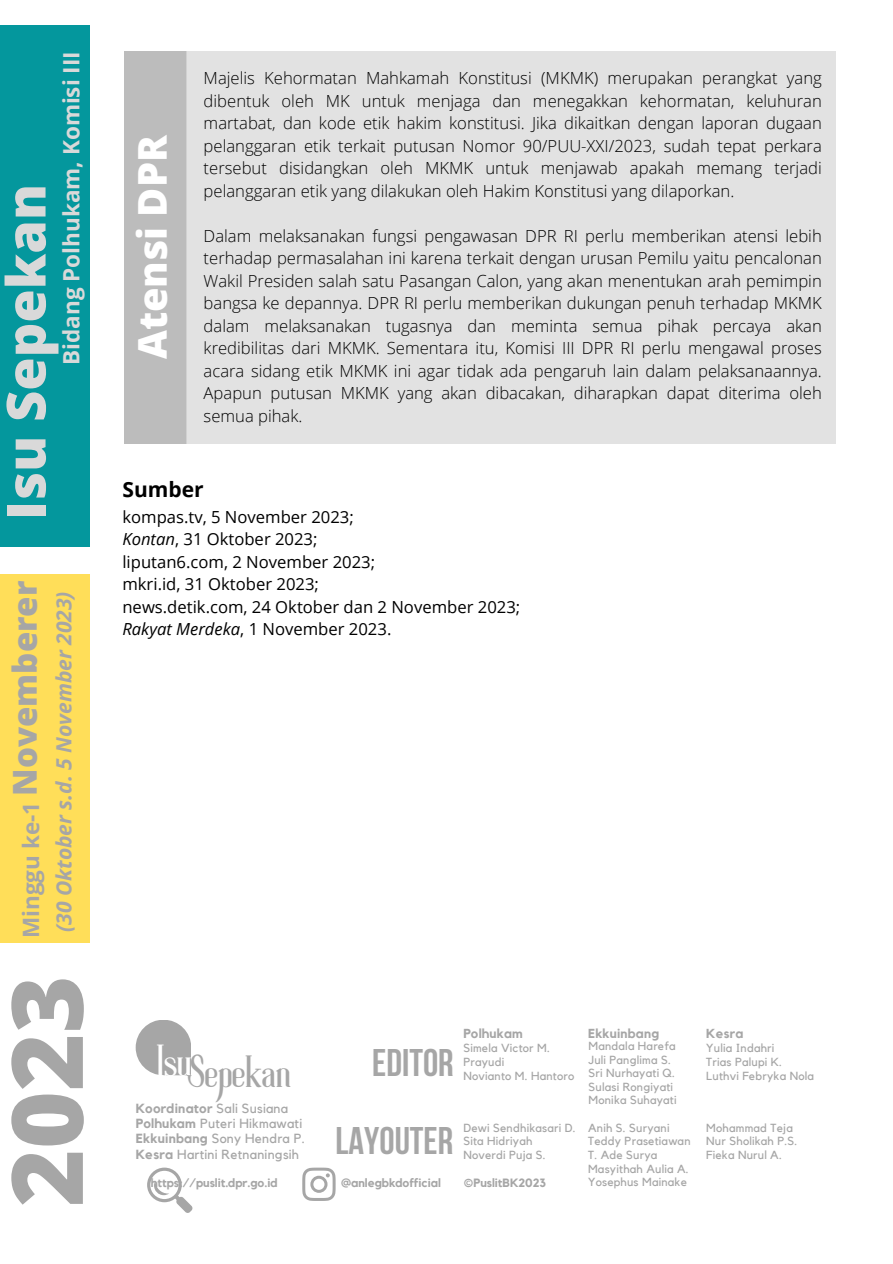
<style>
.page{position:relative;width:893px;height:1264px;background:#fff}
.page>*{position:absolute;margin:0;border:0;box-sizing:border-box;transform-origin:0 0}
.t1{font:800 98.7px "Open Sans";color:#a6a6a6}
.t2{font:800 54px "Open Sans";color:#d9d9d9}
.t3{font:40.65px "Roller Coaster";color:#a6a6a6}
.t4{font:40.65px "Roller Coaster";color:#fff}
.t5{font:800 39.75px "Open Sans";color:#fff}
.t6{font:700 38.4px "Bebas Neue";color:#a6a6a6}
.t7{font:800 33px "Open Sans";color:#a6a6a6}
.t8{font:700 22.5px "Open Sans";color:#d9d9d9}
.t9{font:700 22.5px "Open Sans";color:#a6a6a6}
.t10{font:italic 700 21px "Open Sans";color:#a6a6a6}
.t11{font:700 21px "Open Sans";color:#000}
.t12{font:300 16.65px/22.5px "Open Sans";color:#000;text-align:justify}
.t13{font:16.65px "Open Sans";color:#000}
.t14{font:13.2px "Kollektif";letter-spacing:.02em;color:#a6a6a6}
.t15{font:700 13.2px "Kollektif";letter-spacing:.02em;color:#a6a6a6}
.t16{font:700 13.05px "Kollektif";letter-spacing:.02em;color:#a6a6a6}
.t17{font:700 12px "Kollektif";color:#a6a6a6}
.t18{font:11.7px "Kollektif";letter-spacing:.02em;color:#a6a6a6}
.s1{font-style:italic}
.s2{font-weight:400}
.s3{font-weight:700}
</style>
<div class="page">
<div style="left:124px;top:51px;width:62px;height:393px;background:#bcbcbc"></div>
<div style="left:186px;top:51px;width:649px;height:393px;background:#e2e2e2"></div>
<div style="left:0;top:25px;width:89px;height:521px;background:#04979d"></div>
<div style="left:0;top:574px;width:89px;height:369px;background:#ffde59"></div>
<svg style="left:136px;top:1020px;width:55px;height:55px;background:#b3b3b3"></svg>
<svg style="left:302px;top:1167px;width:33px;height:33px"></svg>
<svg style="left:147px;top:1167px;width:46px;height:46px"></svg>
<p class="t8" style="left:55px;top:365px;width:315px;rotate:-90deg">Bidang Polhukam, Komisi III</p>
<p class="t2" style="left:-12px;top:519px;width:337px;rotate:-90deg">Isu Sepekan</p>
<p class="t7" style="left:1px;top:795px;width:216px;rotate:-90deg">Novemberer</p>
<p class="t9" style="left:15px;top:938px;width:137px;rotate:-90deg">Minggu ke-1</p>
<p class="t10" style="left:49px;top:931px;width:343px;rotate:-90deg">(30 Oktober s.d. 5 November 2023)</p>
<p class="t1" style="left:-23px;top:1206px;width:233px;rotate:-90deg">2023</p>
<p class="t5" style="left:124px;top:359px;width:226px;rotate:-90deg">Atensi DPR</p>
<p class="t12" style="left:204px;top:67px;width:619px">Majelis Kehormatan Mahkamah Konstitusi (MKMK) merupakan perangkat yang dibentuk oleh MK untuk menjaga dan menegakkan kehormatan, keluhuran martabat, dan kode etik hakim konstitusi. Jika dikaitkan dengan laporan dugaan pelanggaran etik terkait putusan Nomor 90/PUU-XXI/2023, sudah tepat perkara tersebut disidangkan oleh MKMK untuk menjawab apakah memang terjadi pelanggaran etik yang dilakukan oleh Hakim Konstitusi yang dilaporkan.</p>
<p class="t12" style="left:204px;top:224px;width:619px">Dalam melaksanakan fungsi pengawasan DPR RI perlu memberikan atensi lebih terhadap permasalahan ini karena terkait dengan urusan Pemilu yaitu pencalonan Wakil Presiden salah satu Pasangan Calon, yang akan menentukan arah pemimpin bangsa ke depannya. DPR RI perlu memberikan dukungan penuh terhadap MKMK dalam melaksanakan tugasnya dan meminta semua pihak percaya akan kredibilitas dari MKMK. Sementara itu, Komisi III DPR RI perlu mengawal proses acara sidang etik MKMK ini agar tidak ada pengaruh lain dalam pelaksanaannya.<br>Apapun putusan MKMK yang akan dibacakan, diharapkan dapat diterima oleh semua pihak.</p>
<p class="t11" style="left:122px;top:475px;width:83px">Sumber</p>
<p class="t13" style="left:122px;top:505px;width:233px">kompas.tv, 5 November 2023;</p>
<p class="t13" style="left:122px;top:527px;width:197px"><span class="s1">Kontan</span>, 31 Oktober 2023;</p>
<p class="t13" style="left:122px;top:550px;width:254px">liputan6.com, 2 November 2023;</p>
<p class="t13" style="left:122px;top:572px;width:198px">mkri.id, 31 Oktober 2023;</p>
<p class="t13" style="left:122px;top:594px;width:399px">news.detik.com, 24 Oktober dan 2 November 2023;</p>
<p class="t13" style="left:122px;top:617px;width:270px"><span class="s1">Rakyat Merdeka</span>, 1 November 2023.</p>
<p class="t4" style="left:157px;top:1045px;width:37px">Isu</p>
<p class="t3" style="left:187px;top:1056px;width:105px">Sepekan</p>
<p class="t15" style="left:136px;top:1101px;width:154px">Koordinator <span class="s2">Sali Susiana</span></p>
<p class="t14" style="left:136px;top:1117px;width:168px"><span class="s3">Polhukam</span> Puteri Hikmawati</p>
<p class="t14" style="left:136px;top:1132px;width:171px"><span class="s3">Ekkuinbang</span> Sony Hendra P.</p>
<p class="t14" style="left:136px;top:1147px;width:165px"><span class="s3">Kesra</span> Hartini Retnaningsih</p>
<p class="t17" style="left:151px;top:1176px;width:128px">https://puslit.dpr.go.id</p>
<p class="t6" style="left:372px;top:1047px;width:83px">EDITOR</p>
<p class="t16" style="left:463px;top:1027px;width:61px">Polhukam</p>
<p class="t18" style="left:463px;top:1042px;width:88px">Simela Victor M.</p>
<p class="t18" style="left:463px;top:1056px;width:42px">Prayudi</p>
<p class="t18" style="left:463px;top:1070px;width:113px">Novianto M. Hantoro</p>
<p class="t6" style="left:335px;top:1124px;width:119px">LAYOUTER</p>
<p class="t18" style="left:463px;top:1122px;width:114px">Dewi Sendhikasari D.</p>
<p class="t18" style="left:463px;top:1135px;width:71px">Sita Hidriyah</p>
<p class="t18" style="left:463px;top:1149px;width:84px">Noverdi Puja S.</p>
<p class="t17" style="left:341px;top:1176px;width:101px">@anlegbkdofficial</p>
<p class="t17" style="left:463px;top:1176px;width:84px">©PuslitBK2023</p>
<p class="t16" style="left:588px;top:1027px;width:72px">Ekkuinbang</p>
<p class="t18" style="left:588px;top:1040px;width:88px">Mandala Harefa</p>
<p class="t18" style="left:588px;top:1054px;width:84px">Juli Panglima S.</p>
<p class="t18" style="left:588px;top:1067px;width:88px">Sri Nurhayati Q.</p>
<p class="t18" style="left:588px;top:1081px;width:86px">Sulasi Rongiyati</p>
<p class="t18" style="left:588px;top:1094px;width:89px">Monika Suhayati</p>
<p class="t18" style="left:588px;top:1122px;width:83px">Anih S. Suryani</p>
<p class="t18" style="left:588px;top:1135px;width:104px">Teddy Prasetiawan</p>
<p class="t18" style="left:588px;top:1149px;width:71px">T. Ade Surya</p>
<p class="t18" style="left:588px;top:1163px;width:102px">Masyithah Aulia A.</p>
<p class="t18" style="left:588px;top:1176px;width:100px">Yosephus Mainake</p>
<p class="t16" style="left:706px;top:1027px;width:39px">Kesra</p>
<p class="t18" style="left:706px;top:1042px;width:70px">Yulia Indahri</p>
<p class="t18" style="left:706px;top:1056px;width:77px">Trias Palupi K.</p>
<p class="t18" style="left:706px;top:1070px;width:109px">Luthvi Febryka Nola</p>
<p class="t18" style="left:706px;top:1122px;width:88px">Mohammad Teja</p>
<p class="t18" style="left:706px;top:1135px;width:92px">Nur Sholikah P.S.</p>
<p class="t18" style="left:706px;top:1149px;width:77px">Fieka Nurul A.</p>
</div>
